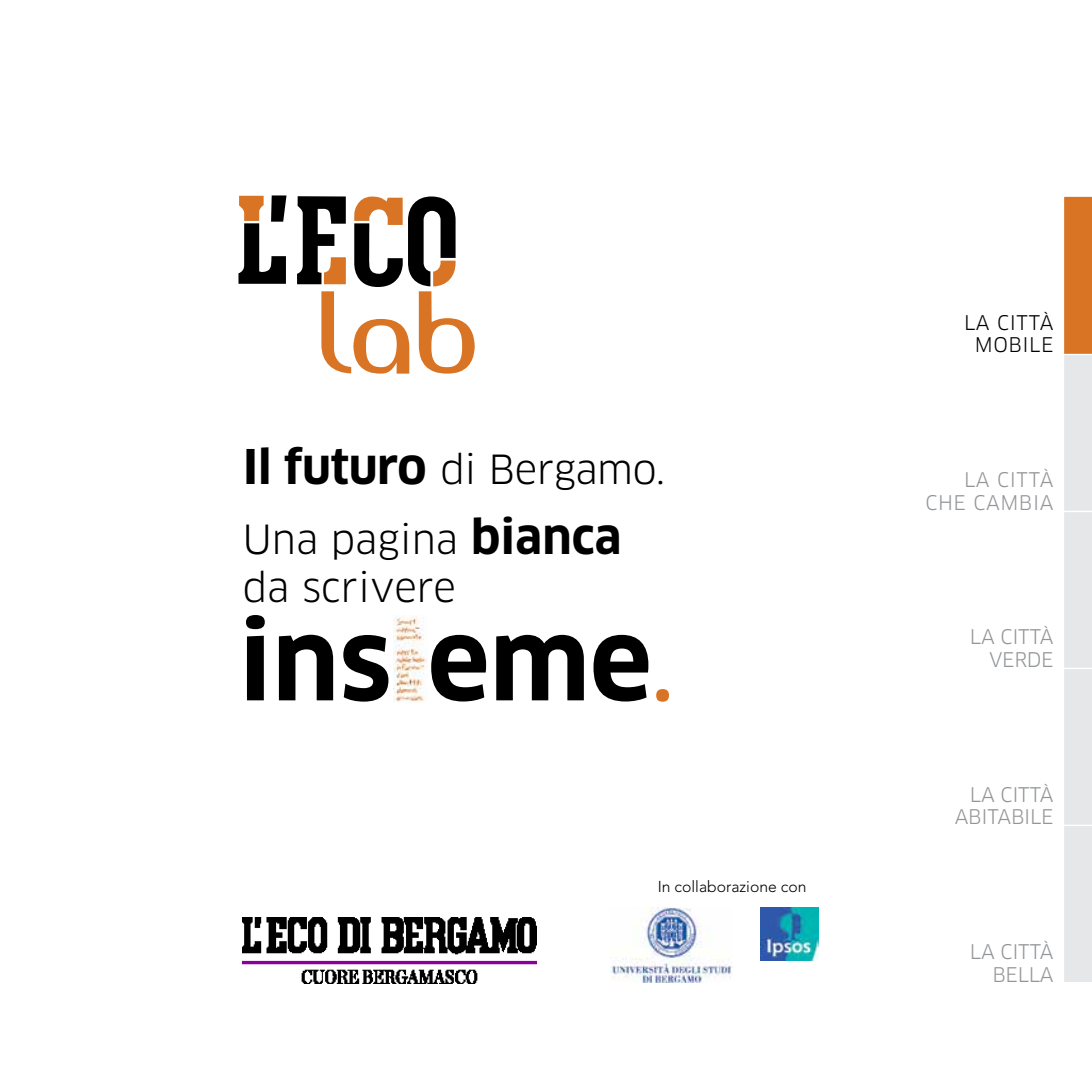
<style>
.page{position:relative;width:1092px;height:1092px;background:#fff}
.page>*{position:absolute;margin:0;border:0;box-sizing:border-box;transform-origin:0 0}
.t1{font:700 106.05px "Clan LF";color:#000}
.t2{font:39.2px/70.4px "Clan LF";color:#000}
.t3{font:19.78px/22.4px "Clan LF";letter-spacing:-.015em;color:#939598;text-align:right}
.t4{font:19.78px/22.4px "Clan LF";letter-spacing:.03em;color:#939598;text-align:right}
.t5{font:19.78px/22.4px "Clan LF";letter-spacing:.03em;color:#000;text-align:center}
.t6{font:300 15.75px "Avenir";color:#000}
.s1{font-weight:700;font-size:46.73px}
.s2{font-weight:400;font-size:135.8px;color:#d87423}
</style>
<div class="page">
<svg style="left:1064px;top:196px;width:27px;height:786px;background:#e3d0c1"></svg>
<svg style="left:238px;top:195px;width:48px;height:89px"></svg>
<svg style="left:297px;top:196px;width:177px;height:177px"></svg>
<img style="left:243px;top:917px;width:293px;height:66px">
<img style="left:394px;top:615px;width:34px;height:87px">
<img style="left:610px;top:907px;width:122px;height:75px">
<img style="left:760px;top:907px;width:58px;height:53px">
<p class="t2" style="left:243px;top:435px;width:424px"><span class="s1">Il futuro</span> di Bergamo.<br>Una pagina <span class="s1">bianca</span></p>
<p class="t2" style="left:243px;top:552px;width:214px">da scrivere</p>
<h1 class="t1" style="left:238px;top:595px;width:442px">ins eme<span class="s2">.</span></h1>
<p class="t6" style="left:657px;top:877px;width:150px">In collaborazione con</p>
<p class="t5" style="left:963px;top:311px;width:91px">La Città<br>Mobile</p>
<p class="t4" style="left:925px;top:469px;width:130px">La Città<br>Che Camb ia</p>
<p class="t3" style="left:969px;top:626px;width:85px">La Città<br>Verde</p>
<p class="t3" style="left:954px;top:783px;width:100px">La Città<br>Ab itab ile</p>
<p class="t3" style="left:969px;top:941px;width:85px">La Città<br>Bella</p>
</div>
